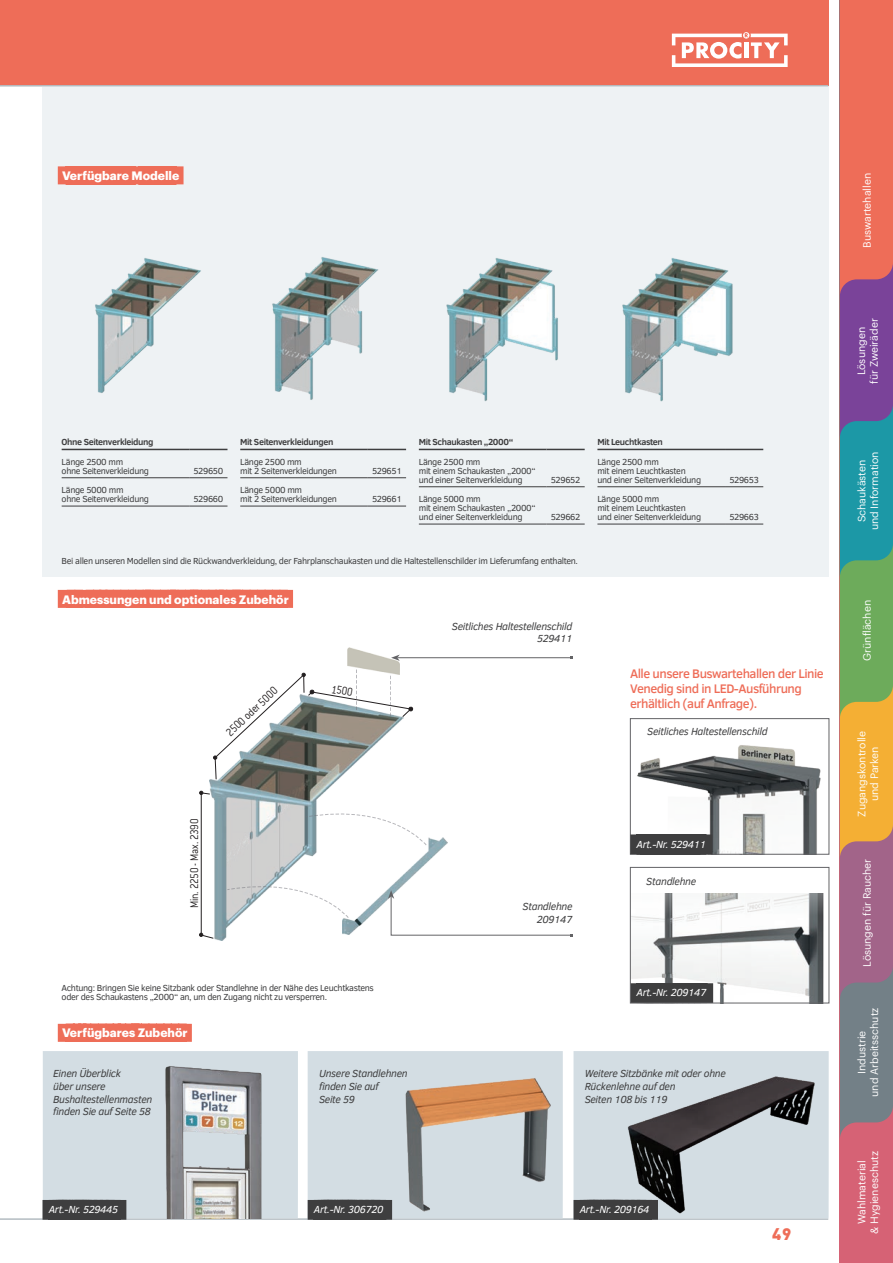
<style>
.page{position:relative;width:893px;height:1263px;background:#fff}
.page>*{position:absolute;margin:0;border:0;box-sizing:border-box;transform-origin:0 0}
.t1{font:900 16.5px "DIN Pro";color:#ee6d58}
.t2{font:500 12.75px/15px "Clear Sans";letter-spacing:-.04em;color:#ee6d58}
.t3{font:300 12.3px "Conduit ITC Pro";letter-spacing:-.025em;color:#231f20;scale:.9 1}
.t4{font:700 12px "Graphik";color:#fff}
.t5{font:italic 10.5px/12.6px "Clear Sans";letter-spacing:-.03em;color:#3e3e3f}
.t6{font:10.5px/12.6px "Graphik";color:#fff;text-align:center}
.t7{font:italic 10.5px "Clear Sans";letter-spacing:-.03em;color:#fff}
.t8{font:9px/9px "Clear Sans";letter-spacing:-.04em;color:#3e3e3f}
.t9{font:700 9px "Clear Sans";letter-spacing:-.04em;color:#3e3e3f}
</style>
<div class="page">
<div style="left:0;top:0;width:828px;height:85px;background:#ee6d58"></div>
<hr style="left:0;top:85px;width:828px;height:2px;background:#b3bcc1">
<hr style="left:0;top:1218px;width:828px;height:2px;background:#b3bcc1">
<svg style="left:672px;top:32px;width:116px;height:35px"></svg>
<div style="left:573px;top:1051px;width:256px;height:149px;background:#d3dde3"></div>
<img style="left:596px;top:1053px;width:233px;height:165px">
<div style="left:42px;top:87px;width:786px;height:490px;background:#eef2f4"></div>
<div style="left:58px;top:166px;width:126px;height:18px;background:#ee6d58"></div>
<hr style="left:62px;top:477px;width:127px;height:1px;background:#3e3e3f">
<hr style="left:189px;top:477px;width:38px;height:1px;background:#3e3e3f">
<hr style="left:62px;top:506px;width:127px;height:1px;background:#3e3e3f">
<hr style="left:189px;top:506px;width:38px;height:1px;background:#3e3e3f">
<hr style="left:62px;top:449px;width:127px;height:1px;background:#3e3e3f">
<hr style="left:189px;top:449px;width:38px;height:1px;background:#3e3e3f">
<img style="left:95px;top:258px;width:106px;height:135px">
<hr style="left:419px;top:486px;width:127px;height:1px;background:#3e3e3f">
<hr style="left:546px;top:486px;width:39px;height:1px;background:#3e3e3f">
<hr style="left:419px;top:524px;width:127px;height:1px;background:#3e3e3f">
<hr style="left:546px;top:524px;width:39px;height:1px;background:#3e3e3f">
<hr style="left:419px;top:449px;width:127px;height:1px;background:#3e3e3f">
<hr style="left:546px;top:449px;width:39px;height:1px;background:#3e3e3f">
<img style="left:446px;top:258px;width:112px;height:144px">
<hr style="left:597px;top:486px;width:128px;height:1px;background:#3e3e3f">
<hr style="left:725px;top:486px;width:38px;height:1px;background:#3e3e3f">
<hr style="left:597px;top:524px;width:128px;height:1px;background:#3e3e3f">
<hr style="left:725px;top:524px;width:38px;height:1px;background:#3e3e3f">
<hr style="left:597px;top:449px;width:128px;height:1px;background:#3e3e3f">
<hr style="left:725px;top:449px;width:38px;height:1px;background:#3e3e3f">
<img style="left:622px;top:258px;width:111px;height:144px">
<hr style="left:240px;top:477px;width:128px;height:1px;background:#3e3e3f">
<hr style="left:368px;top:477px;width:38px;height:1px;background:#3e3e3f">
<hr style="left:240px;top:506px;width:128px;height:1px;background:#3e3e3f">
<hr style="left:368px;top:506px;width:38px;height:1px;background:#3e3e3f">
<hr style="left:240px;top:449px;width:128px;height:1px;background:#3e3e3f">
<hr style="left:368px;top:449px;width:38px;height:1px;background:#3e3e3f">
<img style="left:272px;top:257px;width:107px;height:143px">
<div style="left:58px;top:590px;width:235px;height:18px;background:#ee6d58"></div>
<div style="left:58px;top:1024px;width:134px;height:18px;background:#ee6d58"></div>
<div style="left:308px;top:1051px;width:255px;height:167px;background:#d3dde3"></div>
<div style="left:308px;top:1200px;width:84px;height:20px;background:#3e3e3f"></div>
<div style="left:573px;top:1200px;width:85px;height:20px;background:#3e3e3f"></div>
<img style="left:403px;top:1077px;width:149px;height:136px">
<img style="left:632px;top:893px;width:192px;height:108px">
<div style="left:630px;top:983px;width:83px;height:20px;background:#3e3e3f"></div>
<img style="left:637px;top:745px;width:184px;height:107px">
<div style="left:630px;top:718px;width:199px;height:136px;border:1px solid #636366"></div>
<div style="left:630px;top:834px;width:82px;height:20px;background:#3e3e3f"></div>
<div style="left:43px;top:1051px;width:255px;height:167px;background:#d3dde3"></div>
<img style="left:155px;top:1052px;width:123px;height:166px">
<div style="left:43px;top:1200px;width:83px;height:20px;background:#3e3e3f"></div>
<div style="left:630px;top:867px;width:199px;height:136px;border:1px solid #636366"></div>
<svg style="left:199px;top:791px;width:10px;height:147px"></svg>
<img style="left:209px;top:779px;width:141px;height:162px">
<img style="left:342px;top:837px;width:105px;height:97px">
<svg style="left:305px;top:814px;width:121px;height:31px"></svg>
<img style="left:348px;top:648px;width:52px;height:21px">
<svg style="left:213px;top:669px;width:201px;height:110px"></svg>
<svg style="left:227px;top:886px;width:121px;height:32px"></svg>
<hr style="left:397px;top:657px;width:174px;height:1px;background:#636366">
<svg style="left:391px;top:655px;width:9px;height:6px"></svg>
<svg style="left:388px;top:890px;width:184px;height:46px"></svg>
<div style="left:840px;top:0;width:53px;height:1263px;background:#d66275"></div>
<svg style="left:840px;top:999px;width:53px;height:138px;background:#7d7c85"></svg>
<svg style="left:840px;top:858px;width:53px;height:141px;background:#9c6788"></svg>
<svg style="left:840px;top:719px;width:53px;height:139px;background:#eaa53e"></svg>
<svg style="left:840px;top:0;width:53px;height:719px;background:#957a73"></svg>
<h3 class="t4" style="left:62px;top:166px;width:119px">Verfügbare Modelle</h3>
<p class="t9" style="left:62px;top:435px;width:93px">Ohne Seitenverkleidung</p>
<p class="t8" style="left:62px;top:457px;width:89px">Länge 2500 mm<br>ohne Seitenverkleidung</p>
<p class="t8" style="left:193px;top:466px;width:31px">529650</p>
<p class="t8" style="left:62px;top:485px;width:89px">Länge 5000 mm<br>ohne Seitenverkleidung</p>
<p class="t8" style="left:193px;top:494px;width:31px">529660</p>
<p class="t9" style="left:240px;top:435px;width:95px">Mit Seitenverkleidungen</p>
<p class="t8" style="left:240px;top:457px;width:98px">Länge 2500 mm<br>mit 2 Seitenverkleidungen</p>
<p class="t8" style="left:372px;top:466px;width:31px">529651</p>
<p class="t8" style="left:240px;top:485px;width:98px">Länge 5000 mm<br>mit 2 Seitenverkleidungen</p>
<p class="t8" style="left:372px;top:494px;width:31px">529661</p>
<p class="t9" style="left:419px;top:435px;width:96px">Mit Schaukasten „2000“</p>
<p class="t8" style="left:419px;top:457px;width:118px">Länge 2500 mm<br>mit einem Schaukasten „2000“ und einer Seitenverkleidung</p>
<p class="t8" style="left:419px;top:494px;width:118px">Länge 5000 mm<br>mit einem Schaukasten „2000“ und einer Seitenverkleidung</p>
<p class="t8" style="left:551px;top:475px;width:31px">529652</p>
<p class="t8" style="left:551px;top:512px;width:31px">529662</p>
<p class="t8" style="left:62px;top:556px;width:518px">Bei allen unseren Modellen sind die Rückwandverkleidung, der Fahrplanschaukasten und die Haltestellenschilder im Lieferumfang enthalten.</p>
<h3 class="t4" style="left:62px;top:590px;width:228px">Abmessungen und optionales Zubehör</h3>
<h3 class="t3" style="left:223px;top:729px;width:75px;rotate:-43deg">2500 oder 5000</h3>
<h3 class="t3" style="left:333px;top:682px;width:25px;rotate:10deg">1500</h3>
<p class="t5" style="left:452px;top:620px;width:122px;text-align:right">Seitliches Haltestellenschild<br>529411</p>
<p class="t9" style="left:597px;top:435px;width:67px">Mit Leuchtkasten</p>
<p class="t8" style="left:597px;top:457px;width:105px">Länge 2500 mm<br>mit einem Leuchtkasten und einer Seitenverkleidung</p>
<p class="t8" style="left:597px;top:494px;width:105px">Länge 5000 mm<br>mit einem Leuchtkasten und einer Seitenverkleidung</p>
<p class="t8" style="left:729px;top:475px;width:31px">529653</p>
<p class="t8" style="left:729px;top:512px;width:31px">529663</p>
<h2 class="t2" style="left:630px;top:665px;width:195px">Alle unsere Buswartehallen der Linie<br>Venedig sind in LED-Ausführung erhältlich (auf Anfrage).</h2>
<p class="t5" style="left:647px;top:725px;width:122px">Seitliches Haltestellenschild</p>
<h3 class="t3" style="left:188px;top:908px;width:101px;rotate:-90deg">Min. 2250 - Max. 2390</h3>
<p class="t8" style="left:62px;top:983px;width:314px">Achtung: Bringen Sie keine Sitzbank oder Standlehne in der Nähe des Leuchtkastens oder des Schaukastens „2000“ an, um den Zugang nicht zu versperren.</p>
<h3 class="t4" style="left:62px;top:1024px;width:127px">Verfügbares Zubehör</h3>
<p class="t5" style="left:523px;top:900px;width:51px;text-align:right">Standlehne<br>209147</p>
<p class="t7" style="left:637px;top:837px;width:71px">Art.-Nr. 529411</p>
<p class="t5" style="left:646px;top:874px;width:51px">Standlehne</p>
<p class="t7" style="left:637px;top:985px;width:72px">Art.-Nr. 209147</p>
<p class="t5" style="left:53px;top:1067px;width:101px">Einen Überblick<br>über unsere<br>Bushaltestellenmasten finden Sie auf Seite 58</p>
<p class="t7" style="left:49px;top:1202px;width:71px">Art.-Nr. 529445</p>
<p class="t5" style="left:319px;top:1067px;width:90px">Unsere Standlehnen finden Sie auf<br>Seite 59</p>
<p class="t5" style="left:585px;top:1067px;width:143px">Weitere Sitzbänke mit oder ohne<br>Rückenlehne auf den<br>Seiten 108 bis 119</p>
<p class="t7" style="left:314px;top:1202px;width:71px">Art.-Nr. 306720</p>
<p class="t7" style="left:580px;top:1202px;width:71px">Art.-Nr. 209164</p>
<h1 class="t1" style="left:772px;top:1222px;width:21px">49</h1>
<p class="t6" style="left:860px;top:248px;width:76px;rotate:-90deg">Buswartehallen</p>
<p class="t6" style="left:854px;top:384px;width:67px;rotate:-90deg">Lösungen<br>für Zweiräder</p>
<p class="t6" style="left:854px;top:530px;width:80px;rotate:-90deg">Schaukästen und Information</p>
<p class="t6" style="left:860px;top:661px;width:62px;rotate:-90deg">Grünflächen</p>
<p class="t6" style="left:854px;top:817px;width:87px;rotate:-90deg">Zugangskontrolle und Parken</p>
<p class="t6" style="left:860px;top:967px;width:110px;rotate:-90deg">Lösungen für Raucher</p>
<p class="t6" style="left:854px;top:1097px;width:91px;rotate:-90deg">Industrie<br>und Arbeitsschutz</p>
<p class="t6" style="left:854px;top:1234px;width:85px;rotate:-90deg">Wahlmaterial<br>&amp; Hygieneschutz</p>
</div>
